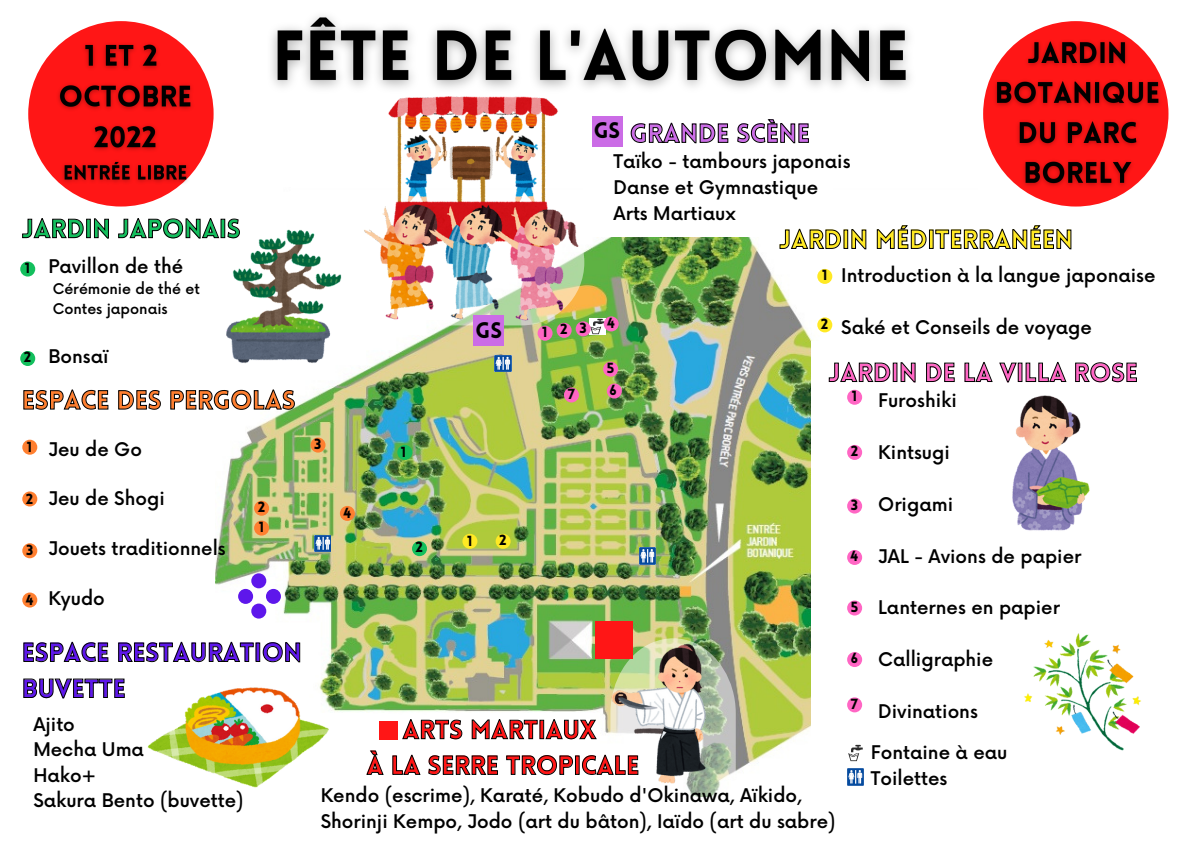
<style>
.page{position:relative;width:1191px;height:843px;background:#fff}
.page>*{position:absolute;margin:0;border:0;box-sizing:border-box;transform-origin:0 0}
.t1{font:900 25.8px/35.7px "Lovelo";color:#ff1616;text-align:center}
.t2{font:900 25.8px/36px "Lovelo";color:#5e17eb}
.t3{font:900 25.8px "Lovelo";color:#ff66c4}
.t4{font:900 25.8px "Lovelo";color:#ffe924}
.t5{font:900 25.8px "Lovelo";color:#ff7f30}
.t6{font:900 25.8px "Lovelo";color:#13bf5d}
.t7{font:900 25.8px "Lovelo";color:#cb6ce6}
.t8{font:900 22px "Lovelo";color:#000}
.t9{font:500 18.4px/26.2px "Now";color:#000}
.t10{font:500 18.3px/25.5px "Now";color:#000}
.t11{font:500 14.4px/19.8px "Now";color:#000}
.t12{font:900 14.3px "Lovelo";color:#000}
</style>
<div class="page">
<img style="left:215px;top:237px;width:618px;height:535px">
<svg style="left:343px;top:199px;width:241px;height:126px"></svg>
<div style="left:811px;top:341px;width:379px;height:472px;background:#fff"></div>
<div style="left:28px;top:21px;width:185px;height:185px;background:#ff1616;border-radius:50%"></div>
<div style="left:983px;top:21px;width:185px;height:185px;background:#ff1616;border-radius:50%"></div>
<div style="left:254px;top:500px;width:15px;height:15px;background:#ff7f30;border-radius:50%"></div>
<div style="left:254px;top:520px;width:15px;height:15px;background:#ff7f30;border-radius:50%"></div>
<div style="left:310px;top:437px;width:15px;height:15px;background:#ff7f30;border-radius:50%"></div>
<div style="left:412px;top:541px;width:15px;height:15px;background:#13bf5d;border-radius:50%"></div>
<div style="left:397px;top:445px;width:15px;height:15px;background:#13bf5d;border-radius:50%"></div>
<div style="left:462px;top:533px;width:15px;height:15px;background:#ffe924;border-radius:50%"></div>
<div style="left:495px;top:533px;width:15px;height:15px;background:#ffe924;border-radius:50%"></div>
<div style="left:251px;top:573px;width:15px;height:15px;background:#5e17eb;border-radius:50%"></div>
<div style="left:266px;top:588px;width:15px;height:15px;background:#5e17eb;border-radius:50%"></div>
<div style="left:238px;top:588px;width:15px;height:15px;background:#5e17eb;border-radius:50%"></div>
<div style="left:603px;top:361px;width:15px;height:15px;background:#ff66c4;border-radius:50%"></div>
<div style="left:606px;top:383px;width:15px;height:15px;background:#ff66c4;border-radius:50%"></div>
<div style="left:595px;top:621px;width:38px;height:38px;background:#ff1616"></div>
<svg style="left:365px;top:638px;width:370px;height:159px"></svg>
<div style="left:379px;top:721px;width:18px;height:18px;background:#ff1616"></div>
<div style="left:340px;top:505px;width:15px;height:15px;background:#ff7f30;border-radius:50%"></div>
<svg style="left:828px;top:361px;width:309px;height:22px"></svg>
<div style="left:817px;top:269px;width:15px;height:15px;background:#ffe924;border-radius:50%"></div>
<div style="left:817px;top:317px;width:15px;height:15px;background:#ffe924;border-radius:50%"></div>
<div style="left:847px;top:389px;width:15px;height:15px;background:#ff66c4;border-radius:50%"></div>
<div style="left:847px;top:445px;width:15px;height:15px;background:#ff66c4;border-radius:50%"></div>
<div style="left:847px;top:498px;width:15px;height:15px;background:#ff66c4;border-radius:50%"></div>
<div style="left:847px;top:549px;width:15px;height:15px;background:#ff66c4;border-radius:50%"></div>
<div style="left:847px;top:600px;width:15px;height:15px;background:#ff66c4;border-radius:50%"></div>
<div style="left:847px;top:651px;width:15px;height:15px;background:#ff66c4;border-radius:50%"></div>
<img style="left:215px;top:229px;width:136px;height:142px">
<img style="left:1024px;top:633px;width:117px;height:118px">
<img style="left:494px;top:355px;width:17px;height:16px">
<img style="left:639px;top:547px;width:16px;height:17px">
<img style="left:314px;top:535px;width:17px;height:16px">
<div style="left:564px;top:387px;width:15px;height:15px;background:#ff66c4;border-radius:50%"></div>
<img style="left:589px;top:318px;width:16px;height:17px">
<div style="left:251px;top:603px;width:15px;height:15px;background:#5e17eb;border-radius:50%"></div>
<img style="left:1012px;top:395px;width:78px;height:136px">
<div style="left:847px;top:697px;width:15px;height:15px;background:#ff66c4;border-radius:50%"></div>
<img style="left:360px;top:116px;width:221px;height:206px">
<img style="left:848px;top:744px;width:15px;height:17px">
<img style="left:847px;top:768px;width:16px;height:17px">
<img style="left:604px;top:642px;width:120px;height:142px">
<img style="left:147px;top:684px;width:185px;height:104px">
<div style="left:474px;top:315px;width:30px;height:30px;background:#cb6ce6"></div>
<div style="left:22px;top:543px;width:15px;height:15px;background:#ff7f30;border-radius:50%"></div>
<div style="left:20px;top:261px;width:15px;height:15px;background:#13bf5d;border-radius:50%"></div>
<div style="left:22px;top:491px;width:15px;height:15px;background:#ff7f30;border-radius:50%"></div>
<div style="left:22px;top:439px;width:15px;height:15px;background:#ff7f30;border-radius:50%"></div>
<div style="left:22px;top:592px;width:15px;height:15px;background:#ff7f30;border-radius:50%"></div>
<div style="left:20px;top:351px;width:15px;height:15px;background:#13bf5d;border-radius:50%"></div>
<div style="left:592px;top:116px;width:30px;height:30px;background:#cb6ce6"></div>
<div style="left:537px;top:325px;width:15px;height:15px;background:#ff66c4;border-radius:50%"></div>
<div style="left:556px;top:323px;width:15px;height:15px;background:#ff66c4;border-radius:50%"></div>
<div style="left:575px;top:321px;width:15px;height:15px;background:#ff66c4;border-radius:50%"></div>
<div style="left:603px;top:316px;width:15px;height:15px;background:#ff66c4;border-radius:50%"></div>
<img style="left:987px;top:35px;width:180px;height:165px">
<svg style="left:779px;top:225px;width:292px;height:25px"></svg>
<img style="left:272px;top:16px;width:638px;height:100px">
<svg style="left:23px;top:389px;width:272px;height:21px"></svg>
<svg style="left:23px;top:641px;width:277px;height:21px"></svg>
<svg style="left:23px;top:678px;width:102px;height:21px"></svg>
<svg style="left:22px;top:218px;width:218px;height:21px"></svg>
<svg style="left:630px;top:119px;width:179px;height:25px"></svg>
<img style="left:50px;top:37px;width:149px;height:156px">
<h1 class="t6" style="left:22px;top:218px;width:220px">JARDIN JAPONAIS</h1>
<p class="t12" style="left:25px;top:262px;width:7px">1</p>
<p class="t12" style="left:24px;top:351px;width:9px">2</p>
<p class="t10" style="left:48px;top:255px;width:136px">Pavillon de thé</p>
<p class="t11" style="left:53px;top:280px;width:149px">Cérémonie de thé et<br>Contes japonais</p>
<p class="t10" style="left:48px;top:344px;width:62px">Bonsaï</p>
<h1 class="t5" style="left:22px;top:389px;width:275px">ESPACE DES PERGOLAS</h1>
<p class="t12" style="left:27px;top:441px;width:7px">1</p>
<p class="t12" style="left:26px;top:492px;width:9px">2</p>
<p class="t12" style="left:26px;top:544px;width:9px">3</p>
<p class="t12" style="left:26px;top:593px;width:9px">4</p>
<p class="t10" style="left:48px;top:437px;width:95px">Jeu de Go</p>
<p class="t10" style="left:48px;top:487px;width:118px">Jeu de Shogi</p>
<p class="t10" style="left:48px;top:536px;width:179px">Jouets traditionnels</p>
<p class="t10" style="left:48px;top:586px;width:58px">Kyudo</p>
<p class="t12" style="left:258px;top:501px;width:9px">2</p>
<p class="t12" style="left:259px;top:521px;width:7px">1</p>
<h1 class="t2" style="left:22px;top:636px;width:281px">ESPACE RESTAURATION<br>BUVETTE</h1>
<p class="t10" style="left:33px;top:712px;width:212px">Ajito<br>Mecha Uma<br>Hako+<br>Sakura Bento (buvette)</p>
<p class="t8" style="left:593px;top:122px;width:28px">GS</p>
<h1 class="t7" style="left:630px;top:123px;width:181px">GRANDE SCÈNE</h1>
<p class="t8" style="left:475px;top:321px;width:28px">GS</p>
<p class="t9" style="left:613px;top:149px;width:238px">Taïko - tambours japonais<br>Danse et Gymnastique<br>Arts Martiaux</p>
<p class="t12" style="left:542px;top:323px;width:46px">123</p>
<p class="t12" style="left:607px;top:317px;width:9px">4</p>
<p class="t12" style="left:606px;top:362px;width:9px">5</p>
<h1 class="t4" style="left:779px;top:229px;width:295px">JARDIN MÉDITERRANÉEN</h1>
<p class="t12" style="left:821px;top:269px;width:7px">1</p>
<p class="t12" style="left:820px;top:318px;width:9px">2</p>
<p class="t9" style="left:841px;top:263px;width:316px">Introduction à la langue japonaise</p>
<p class="t9" style="left:841px;top:315px;width:252px">Saké et Conseils de voyage</p>
<h1 class="t3" style="left:828px;top:362px;width:311px">JARDIN DE LA VILLA ROSE</h1>
<p class="t12" style="left:314px;top:438px;width:9px">3</p>
<p class="t12" style="left:343px;top:507px;width:9px">4</p>
<p class="t12" style="left:401px;top:446px;width:7px">1</p>
<p class="t12" style="left:415px;top:541px;width:9px">2</p>
<p class="t12" style="left:467px;top:534px;width:7px">1</p>
<p class="t12" style="left:499px;top:534px;width:9px">2</p>
<p class="t12" style="left:567px;top:388px;width:8px">7</p>
<p class="t12" style="left:609px;top:384px;width:9px">6</p>
<h1 class="t1" style="left:366px;top:714px;width:274px">ARTS MARTIAUX<br>À LA SERRE TROPICALE</h1>
<p class="t9" style="left:320px;top:783px;width:516px">Kendo (escrime), Karaté, Kobudo d'Okinawa, Aïkido,<br>Shorinji Kempo, Jodo (art du bâton), Iaïdo (art du sabre)</p>
<p class="t12" style="left:851px;top:390px;width:7px">1</p>
<p class="t12" style="left:850px;top:445px;width:9px">2</p>
<p class="t12" style="left:850px;top:499px;width:9px">3</p>
<p class="t12" style="left:850px;top:550px;width:9px">4</p>
<p class="t12" style="left:850px;top:601px;width:9px">5</p>
<p class="t12" style="left:850px;top:652px;width:9px">6</p>
<p class="t12" style="left:850px;top:697px;width:8px">7</p>
<p class="t9" style="left:878px;top:388px;width:80px">Furoshiki</p>
<p class="t9" style="left:878px;top:440px;width:73px">Kintsugi</p>
<p class="t9" style="left:878px;top:492px;width:76px">Origami</p>
<p class="t9" style="left:878px;top:543px;width:205px">JAL - Avions de papier</p>
<p class="t9" style="left:878px;top:595px;width:183px">Lanternes en papier</p>
<p class="t9" style="left:878px;top:647px;width:116px">Calligraphie</p>
<p class="t9" style="left:878px;top:699px;width:101px">Divinations</p>
<p class="t9" style="left:870px;top:739px;width:138px">Fontaine à eau<br>Toilettes</p>
</div>
